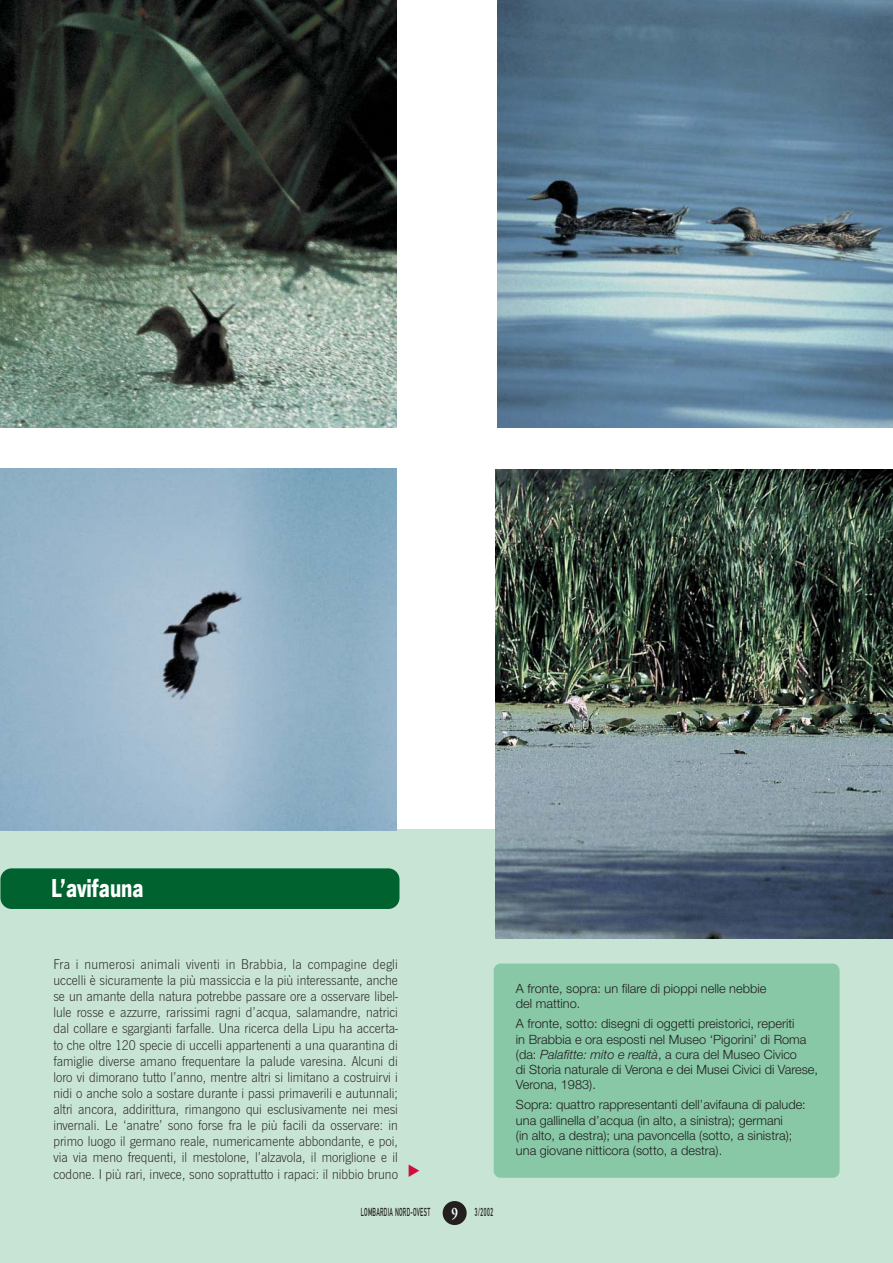
<style>
.page{position:relative;width:893px;height:1263px;background:#fff}
.page>*{position:absolute;margin:0;border:0;box-sizing:border-box;transform-origin:0 0}
.t1{font:700 27px "News Got T";color:#fff;scale:.8 1}
.t2{font:700 16.2px "Garamond";color:#fff;scale:.72 1}
.t3{font:14.7px/16px "News Got T Ligh";color:#231f1f;text-align:justify}
.t4{font:300 12.75px/15.3px "Helvetica Neue";color:#231f1f}
.t5{font:11.4px "DIN Mittelschrift";letter-spacing:.05em;color:#231f1f;scale:.5 1}
.s1{font-style:italic}
</style>
<div class="page">
<div style="left:0;top:829px;width:892px;height:434px;background:#c8e4d4"></div>
<img style="left:0;top:0;width:397px;height:427px">
<img style="left:496px;top:469px;width:396px;height:469px">
<img style="left:0;top:469px;width:397px;height:361px">
<img style="left:497px;top:0;width:395px;height:427px">
<div style="left:0;top:868px;width:399px;height:41px;background:#00632f;border-radius:11px"></div>
<div style="left:493px;top:964px;width:346px;height:214px;background:#88c8a7;border-radius:7px"></div>
<div style="left:442px;top:1201px;width:24px;height:24px;background:#231f1f;border-radius:50%"></div>
<h1 class="t1" style="left:51px;top:878px;width:117px">L’avifauna</h1>
<p class="t3" style="left:53px;top:957px;width:346px">Fra i numerosi animali viventi in Brabbia, la compagine degli uccelli è sicuramente la più massiccia e la più interessante, anche se un amante della natura potrebbe passare ore a osservare libel&shy;lule rosse e azzurre, rarissimi ragni d’acqua, salamandre, natrici dal collare e sgargianti farfalle. Una ricerca della Lipu ha accerta&shy;to che oltre 120 specie di uccelli appartenenti a una quarantina di famiglie diverse amano frequentare la palude varesina. Alcuni di loro vi dimorano tutto l’anno, mentre altri si limitano a costruirvi i nidi o anche solo a sostare durante i passi primaverili e autunnali; altri ancora, addirittura, rimangono qui esclusivamente nei mesi invernali. Le ‘anatre’ sono forse fra le più facili da osservare: in primo luogo il germano reale, numericamente abbondante, e poi, via via meno frequenti, il mestolone, l’alzavola, il moriglione e il codone. I più rari, invece, sono soprattutto i rapaci: il nibbio bruno</p>
<p class="t2" style="left:451px;top:1207px;width:10px">9</p>
<p class="t5" style="left:361px;top:1208px;width:140px">LOMBARDIA NORD-OVEST</p>
<p class="t5" style="left:474px;top:1208px;width:38px">3/2002</p>
<p class="t4" style="left:516px;top:982px;width:252px">A fronte, sopra: un filare di pioppi nelle nebbie del mattino.</p>
<p class="t4" style="left:516px;top:1017px;width:303px">A fronte, sotto: disegni di oggetti preistorici, reperiti<br>in Brabbia e ora esposti nel Museo ‘Pigorini’ di Roma (da: <span class="s1">Palafitte: mito e realtà</span>, a cura del Museo Civico<br>di Storia naturale di Verona e dei Musei Civici di Varese, Verona, 1983).</p>
<p class="t4" style="left:516px;top:1098px;width:291px">Sopra: quattro rappresentanti dell’avifauna di palude: una gallinella d’acqua (in alto, a sinistra); germani<br>(in alto, a destra); una pavoncella (sotto, a sinistra); una giovane nitticora (sotto, a destra).</p>
</div>
